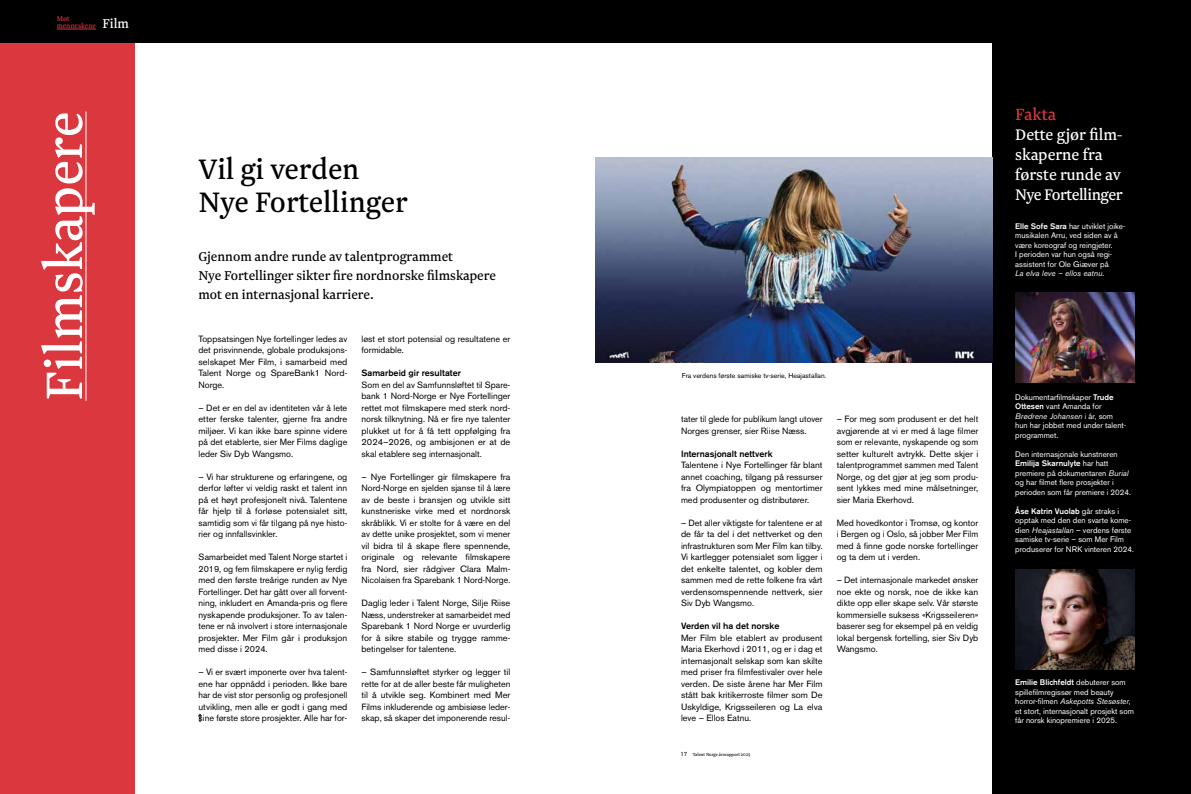
<style>
.page{position:relative;width:1191px;height:794px;background:#fff}
.page>*{position:absolute;margin:0;border:0;box-sizing:border-box;transform-origin:0 0}
.t1{font:60px "Newzald";color:#fff}
.t2{font:33px/33px "Newzald";color:#000}
.t3{font:19px "Newzald";color:#da373e}
.t4{font:18px/20px "Newzald";color:#fff}
.t5{font:15px/19px "Newzald";color:#000}
.t6{font:9px/11.5px "Berthold Akzidenz Grotesk BE";color:#000;text-align:justify}
.t7{font:500 9px "Berthold Akzidenz Grotesk BE";color:#000}
.t8{font:8px/9.5px "Berthold Akzidenz Grotesk BE";color:#fff}
.t9{font:8px/7px "Newzald";color:#da373e}
.t10{font:7px "Berthold Akzidenz Grotesk BE";color:#000}
.t11{font:5px "Newzald";color:#000}
.s1{font-size:15px;color:#fff}
.s2{font-weight:500}
.s3{font-style:italic}
.s4{font-family:"Berthold Akzidenz Grotesk BE";font-size:6px}
</style>
<div class="page">
<svg style="left:198px;top:714px;width:4px;height:8px"></svg>
<div style="left:0;top:0;width:135px;height:794px;background:#da373e"></div>
<div style="left:0;top:0;width:1191px;height:43px;background:#000"></div>
<hr style="left:57px;top:29px;width:39px;height:1px;background:#da373e">
<hr style="left:86px;top:112px;width:1px;height:289px;background:#fff">
<div style="left:992px;top:40px;width:199px;height:754px;background:#000"></div>
<img style="left:1015px;top:292px;width:119px;height:90px">
<img style="left:1015px;top:570px;width:119px;height:99px">
<img style="left:595px;top:158px;width:397px;height:205px">
<p class="t9" style="left:57px;top:15px;width:74px">Møt<br>menneskene <span class="s1">Film</span></p>
<h1 class="t1" style="left:28px;top:401px;width:291px;rotate:-90deg">Filmskapere</h1>
<h2 class="t2" style="left:198px;top:152px;width:211px">Vil gi verden<br>Nye Fortellinger</h2>
<h3 class="t5" style="left:198px;top:247px;width:299px">Gjennom andre runde av talentprogrammet<br>Nye Fortellinger sikter fire nordnorske filmskapere mot en internasjonal karriere.</h3>
<p class="t6" style="left:198px;top:333px;width:150px">Toppsatsingen Nye fortellinger ledes av det prisvinnende, globale produksjons&shy;selskapet Mer Film, i samarbeid med Talent Norge og SpareBank1 Nord-Norge.</p>
<p class="t6" style="left:198px;top:402px;width:150px">– Det er en del av identiteten vår å lete etter ferske talenter, gjerne fra andre miljøer. Vi kan ikke bare spinne videre på det etablerte, sier Mer Films daglige leder Siv Dyb Wangsmo.</p>
<p class="t6" style="left:198px;top:471px;width:150px">– Vi har strukturene og erfaringene, og derfor løfter vi veldig raskt et talent inn på et høyt profesjonelt nivå. Talentene får hjelp til å forløse potensialet sitt, samtidig som vi får tilgang på nye histo&shy;rier og innfallsvinkler.</p>
<p class="t6" style="left:198px;top:551px;width:150px">Samarbeidet med Talent Norge startet i 2019, og fem filmskapere er nylig ferdig med den første treårige runden av Nye Fortellinger. Det har gått over all forvent&shy;ning, inkludert en Amanda-pris og flere nyskapende produksjoner. To av talen&shy;tene er nå involvert i store internasjonale prosjekter. Mer Film går i produksjon med disse i 2024.</p>
<p class="t6" style="left:198px;top:666px;width:150px">– Vi er svært imponerte over hva talent&shy;ene har oppnådd i perioden. Ikke bare har de vist stor personlig og profesjonell utvikling, men alle er godt i gang med sine første store prosjekter. Alle har for-</p>
<p class="t6" style="left:361px;top:333px;width:150px">løst et stort potensial og resultatene er formidable.</p>
<p class="t7" style="left:361px;top:367px;width:101px">Samarbeid gir resultater</p>
<p class="t6" style="left:361px;top:379px;width:150px">Som en del av Samfunnsløftet til Spare&shy;bank 1 Nord-Norge er Nye Fortellinger rettet mot filmskapere med sterk nord&shy;norsk tilknytning. Nå er fire nye talenter plukket ut for å få tett oppfølging fra 2024–2026, og ambisjonen er at de skal etablere seg internasjonalt.</p>
<p class="t6" style="left:361px;top:471px;width:150px">– Nye Fortellinger gir filmskapere fra Nord-Norge en sjelden sjanse til å lære av de beste i bransjen og utvikle sitt kunstneriske virke med et nordnorsk skråblikk. Vi er stolte for å være en del av dette unike prosjektet, som vi mener vil bidra til å skape flere spennende, originale og relevante filmskapere fra Nord, sier rådgiver Clara Malm-Nicolaisen fra Sparebank 1 Nord-Norge.</p>
<p class="t6" style="left:361px;top:597px;width:150px">Daglig leder i Talent Norge, Silje Riise Næss, understreker at samarbeidet med Sparebank 1 Nord Norge er uvurderlig for å sikre stabile og trygge ramme&shy;betingelser for talentene.</p>
<p class="t6" style="left:361px;top:666px;width:150px">– Samfunnsløftet styrker og legger til rette for at de aller beste får muligheten til å utvikle seg. Kombinert med Mer Films inkluderende og ambisiøse leder&shy;skap, så skaper det imponerende resul-</p>
<h3 class="t3" style="left:1015px;top:103px;width:42px">Fakta</h3>
<h3 class="t4" style="left:1015px;top:125px;width:109px">Dette gjør film&shy;skaperne fra første runde av<br>Nye Fortellinger</h3>
<p class="t8" style="left:1015px;top:221px;width:111px"><span class="s2">Elle Sofe Sara</span> har utviklet joike&shy;musikalen Arru, ved siden av å være koreograf og reingjeter.<br>I perioden var hun også regi&shy;assistent for Ole Giæver på<br><span class="s3">La elva leve – ellos eatnu</span>.</p>
<p class="t10" style="left:682px;top:371px;width:146px">Fra verdens første samiske tv-serie, Heajastallan.</p>
<p class="t6" style="left:681px;top:413px;width:143px">tater til glede for publikum langt utover<br>Norges grenser, sier Riise Næss.</p>
<p class="t7" style="left:681px;top:448px;width:93px">Internasjonalt nettverk</p>
<p class="t6" style="left:681px;top:459px;width:143px">Talentene i Nye Fortellinger får blant annet coaching, tilgang på ressurser fra Olympiatoppen og mentortimer med produsenter og distributører.</p>
<p class="t6" style="left:681px;top:517px;width:143px">– Det aller viktigste for talentene er at de får ta del i det nettverket og den infrastrukturen som Mer Film kan tilby.<br>Vi kartlegger potensialet som ligger i det enkelte talentet, og kobler dem sammen med de rette folkene fra vårt verdensomspennende nettverk, sier Siv Dyb Wangsmo.</p>
<p class="t7" style="left:681px;top:620px;width:100px">Verden vil ha det norske</p>
<p class="t6" style="left:681px;top:632px;width:143px">Mer Film ble etablert av produsent Maria Ekerhovd i 2011, og er i dag et internasjonalt selskap som kan skilte med priser fra filmfestivaler over hele verden. De siste årene har Mer Film stått bak kritikerroste filmer som De Uskyldige, Krigsseileren og La elva leve – Ellos Eatnu.</p>
<p class="t11" style="left:680px;top:751px;width:71px"><span class="s4">17</span> Talent Norge årsrapport 2023</p>
<p class="t6" style="left:836px;top:413px;width:143px">– For meg som produsent er det helt avgjørende at vi er med å lage filmer som er relevante, nyskapende og som setter kulturelt avtrykk. Dette skjer i talentprogrammet sammen med Talent Norge, og det gjør at jeg som produ&shy;sent lykkes med mine målsetninger, sier Maria Ekerhovd.</p>
<p class="t6" style="left:836px;top:517px;width:143px">Med hovedkontor i Tromsø, og kontor i Bergen og i Oslo, så jobber Mer Film med å finne gode norske fortellinger og ta dem ut i verden.</p>
<p class="t6" style="left:836px;top:574px;width:143px">– Det internasjonale markedet ønsker noe ekte og norsk, noe de ikke kan dikte opp eller skape selv. Vår største kommersielle suksess «Krigsseileren» baserer seg for eksempel på en veldig lokal bergensk fortelling, sier Siv Dyb Wangsmo.</p>
<p class="t8" style="left:1015px;top:392px;width:112px">Dokumentarfilmskaper <span class="s2">Trude<br>Ottesen</span> vant Amanda for<br><span class="s3">Brødrene Johansen</span> i år, som hun har jobbet med under talent&shy;programmet.</p>
<p class="t8" style="left:1015px;top:449px;width:117px">Den internasjonale kunstneren<br><span class="s2">Emilija Skarnulyte</span> har hatt premiere på dokumentaren <span class="s3">Burial </span>og har filmet flere prosjekter i perioden som får premiere i 2024.</p>
<p class="t8" style="left:1015px;top:506px;width:120px"><span class="s2">Åse Katrin Vuolab</span> går straks i opptak med den den svarte kome&shy;dien <span class="s3">Heajastallan</span> – verdens første samiske tv-serie – som Mer Film produserer for NRK vinteren 2024.</p>
<p class="t8" style="left:1015px;top:677px;width:120px"><span class="s2">Emilie Blichfeldt</span> debuterer som spillefilmregissør med beauty horror-filmen <span class="s3">Askepotts Stesøster</span>, et stort, internasjonalt prosjekt som får norsk kinopremiere i 2025.</p>
</div>
